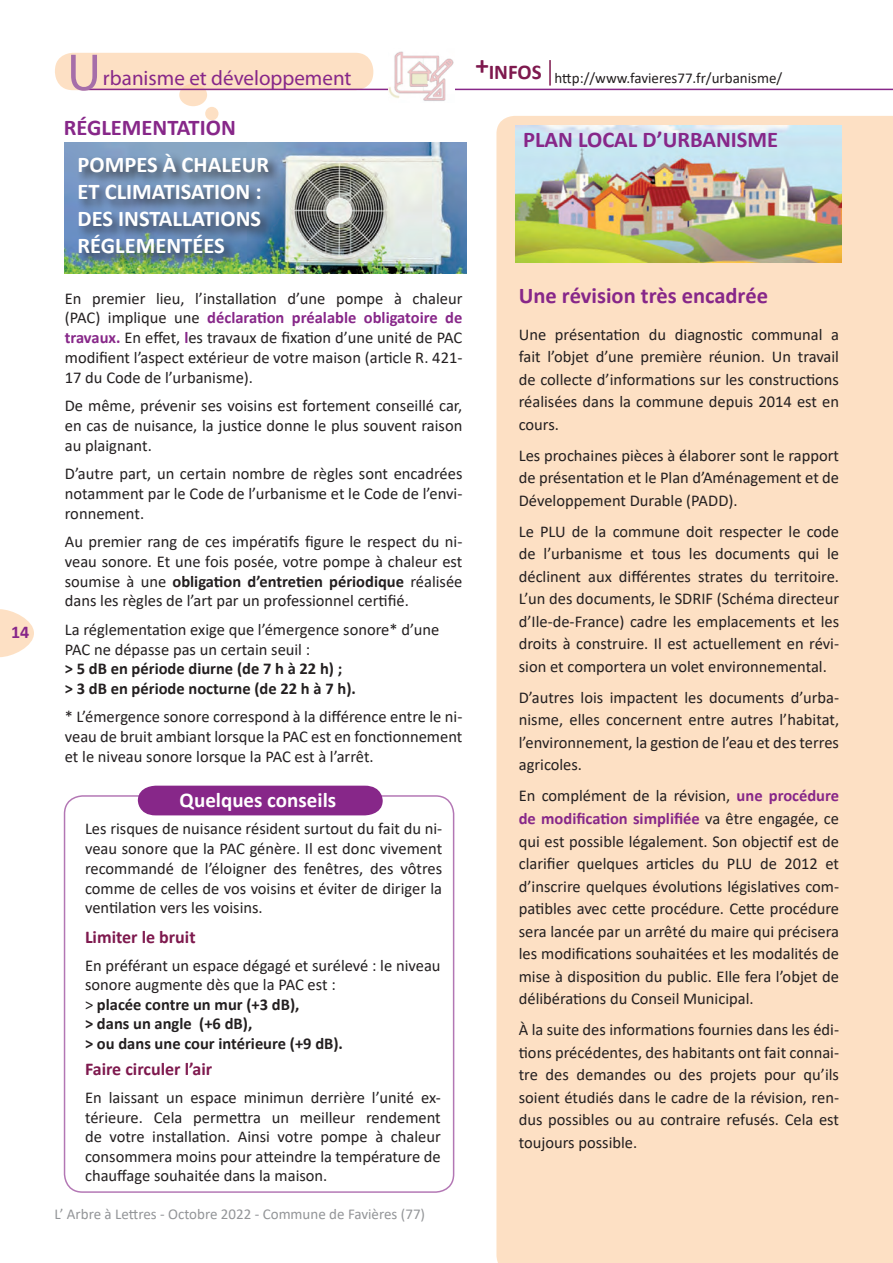
<style>
.page{position:relative;width:893px;height:1263px;background:#fff}
.page>*{position:absolute;margin:0;border:0;box-sizing:border-box;transform-origin:0 0}
.t1{font:52.35px "Myriad Pro";color:#a66ea9}
.t2{font:700 22.5px/27px "Calibri";color:#fff}
.t3{font:700 22.5px "Calibri";color:#872789}
.t4{font:21px "Myriad Pro";color:#872789}
.t5{font:700 21px "Calibri";color:#fff}
.t6{font:700 21px "Calibri";color:#7e194e}
.t7{font:700 18px "Calibri";color:#7e194e}
.t8{font:700 18px "Calibri";color:#872789}
.t9{font:16.5px/22.5px "Calibri";color:#231f20;text-align:justify}
.t10{font:700 16.5px/19.8px "Calibri";color:#231f20}
.t11{font:15px "Calibri";color:#939598}
.t12{font:15px "Calibri";color:#231f20}
.s1{font-weight:700;color:#872789}
.s2{font-weight:700}
</style>
<div class="page">
<div style="left:496px;top:116px;width:397px;height:1147px;background:#fde0c4"></div>
<img style="left:515px;top:126px;width:327px;height:137px">
<div style="left:64px;top:795px;width:390px;height:398px;border:2px solid #872789;border-radius:18px"></div>
<div style="left:205px;top:107px;width:13px;height:13px;background:#fde0c4;border-radius:50%"></div>
<svg style="left:179px;top:84px;width:28px;height:22px"></svg>
<div style="left:55px;top:53px;width:318px;height:37px;background:#fde0c4;border-radius:18px"></div>
<hr style="left:81px;top:89px;width:812px;height:1px;background:#872789">
<img style="left:388px;top:51px;width:66px;height:50px">
<hr style="left:549px;top:60px;width:2px;height:26px;background:#7e194e">
<div style="left:138px;top:786px;width:245px;height:29px;background:#872789"></div>
<img style="left:65px;top:142px;width:401px;height:132px">
<div style="left:77px;top:151px;width:255px;height:134px;background:#231f20;opacity:.75"></div>
<svg style="left:0;top:609px;width:34px;height:48px"></svg>
<p class="t8" style="left:11px;top:620px;width:20px">14</p>
<h1 class="t1" style="left:67px;top:40px;width:35px">U</h1>
<p class="t6" style="left:475px;top:57px;width:68px"><sup>+</sup>INFOS</p>
<p class="t4" style="left:103px;top:65px;width:250px">rbanisme et développement</p>
<p class="t12" style="left:555px;top:67px;width:229px">http://www.favieres77.fr/urbanisme/</p>
<h2 class="t3" style="left:64px;top:111px;width:174px">RÉGLEMENTATION</h2>
<h2 class="t2" style="left:78px;top:150px;width:193px">POMPES À CHALEUR<br>ET CLIMATISATION :<br>DES INSTALLATIONS<br>RÉGLEMENTÉES</h2>
<p class="t9" style="left:65px;top:288px;width:399px;line-height:19.8px">En premier lieu, l’installation d’une pompe à chaleur (PAC) implique une <span class="s1">déclaration préalable obligatoire de travaux.</span> En effet, <span class="s1">l</span>es travaux de fixation d’une unité de PAC modifient l’aspect extérieur de votre maison (article R. 421- 17 du Code de l’urbanisme).</p>
<p class="t9" style="left:65px;top:395px;width:399px;line-height:19.8px">De même, prévenir ses voisins est fortement conseillé car, en cas de nuisance, la justice donne le plus souvent raison au plaignant.</p>
<p class="t9" style="left:65px;top:463px;width:399px;line-height:19.8px">D’autre part, un certain nombre de règles sont encadrées notamment par le Code de l’urbanisme et le Code de l’envi&shy;ronnement.</p>
<p class="t9" style="left:65px;top:531px;width:399px;line-height:19.8px">Au premier rang de ces impératifs figure le respect du ni&shy;veau sonore. Et une fois posée, votre pompe à chaleur est soumise à une <span class="s2">obligation d’entretien périodique</span> réalisée dans les règles de l’art par un professionnel certifié.</p>
<p class="t9" style="left:65px;top:619px;width:376px;line-height:19.8px">La réglementation exige que l’émergence sonore* d’une<br>PAC ne dépasse pas un certain seuil :</p>
<p class="t10" style="left:65px;top:659px;width:293px">&gt; 5 dB en période diurne (de 7 h à 22 h) ;<br>&gt; 3 dB en période nocturne (de 22 h à 7 h).</p>
<p class="t9" style="left:65px;top:707px;width:399px;line-height:19.8px">* L’émergence sonore correspond à la différence entre le ni&shy;veau de bruit ambiant lorsque la PAC est en fonctionnement et le niveau sonore lorsque la PAC est à l’arrêt.</p>
<p class="t5" style="left:180px;top:785px;width:158px">Quelques conseils</p>
<p class="t9" style="left:85px;top:818px;width:359px;line-height:19.8px">Les risques de nuisance résident surtout du fait du ni&shy;veau sonore que la PAC génère. Il est donc vivement recommandé de l’éloigner des fenêtres, des vôtres comme de celles de vos voisins et éviter de diriger la ventilation vers les voisins.</p>
<p class="t7" style="left:85px;top:924px;width:112px">Limiter le bruit</p>
<p class="t9" style="left:85px;top:955px;width:357px;line-height:19.5px;text-align:left">En préférant un espace dégagé et surélevé : le niveau sonore augmente dès que la PAC est :<br>&gt; <span class="s2">placée contre un mur (+3 dB),<br>&gt; dans un angle (+6 dB),<br>&gt; ou dans une cour intérieure (+9 dB).</span></p>
<p class="t7" style="left:85px;top:1056px;width:129px">Faire circuler l’air</p>
<p class="t9" style="left:85px;top:1087px;width:357px;line-height:19.5px">En laissant un espace minimun derrière l’unité ex&shy;térieure. Cela permettra un meilleur rendement de votre installation. Ainsi votre pompe à chaleur consommera moins pour atteindre la température de chauffage souhaitée dans la maison.</p>
<p class="t11" style="left:55px;top:1203px;width:372px">L’ Arbre à Lettres - Octobre 2022 - Commune de Favières (77)</p>
<h2 class="t3" style="left:523px;top:123px;width:257px">PLAN LOCAL D’URBANISME</h2>
<h2 class="t3" style="left:519px;top:280px;width:251px">Une révision très encadrée</h2>
<p class="t9" style="left:519px;top:323px;width:322px">Une présentation du diagnostic communal a fait l’objet d’une première réunion. Un travail de collecte d’informations sur les constructions réalisées dans la commune depuis 2014 est en cours.</p>
<p class="t9" style="left:519px;top:444px;width:322px">Les prochaines pièces à élaborer sont le rapport de présentation et le Plan d’Aménagement et de Développement Durable (PADD).</p>
<p class="t9" style="left:519px;top:520px;width:322px">Le PLU de la commune doit respecter le code de l’urbanisme et tous les documents qui le déclinent aux différentes strates du territoire.<br>L’un des documents, le SDRIF (Schéma directeur d’Ile-de-France) cadre les emplacements et les droits à construire. Il est actuellement en révi&shy;sion et comportera un volet environnemental.</p>
<p class="t9" style="left:519px;top:686px;width:322px">D’autres lois impactent les documents d’urba&shy;nisme, elles concernent entre autres l’habitat, l’environnement, la gestion de l’eau et des terres agricoles.</p>
<p class="t9" style="left:519px;top:784px;width:322px">En complément de la révision, <span class="s1">une procédure de modification simplifiée</span> va être engagée, ce qui est possible légalement. Son objectif est de clarifier quelques articles du PLU de 2012 et d’inscrire quelques évolutions législatives com&shy;patibles avec cette procédure. Cette procédure sera lancée par un arrêté du maire qui précisera les modifications souhaitées et les modalités de mise à disposition du public. Elle fera l’objet de délibérations du Conseil Municipal.</p>
<p class="t9" style="left:519px;top:1018px;width:322px">À la suite des informations fournies dans les édi&shy;tions précédentes, des habitants ont fait connai&shy;tre des demandes ou des projets pour qu’ils soient étudiés dans le cadre de la révision, ren&shy;dus possibles ou au contraire refusés. Cela est toujours possible.</p>
</div>
